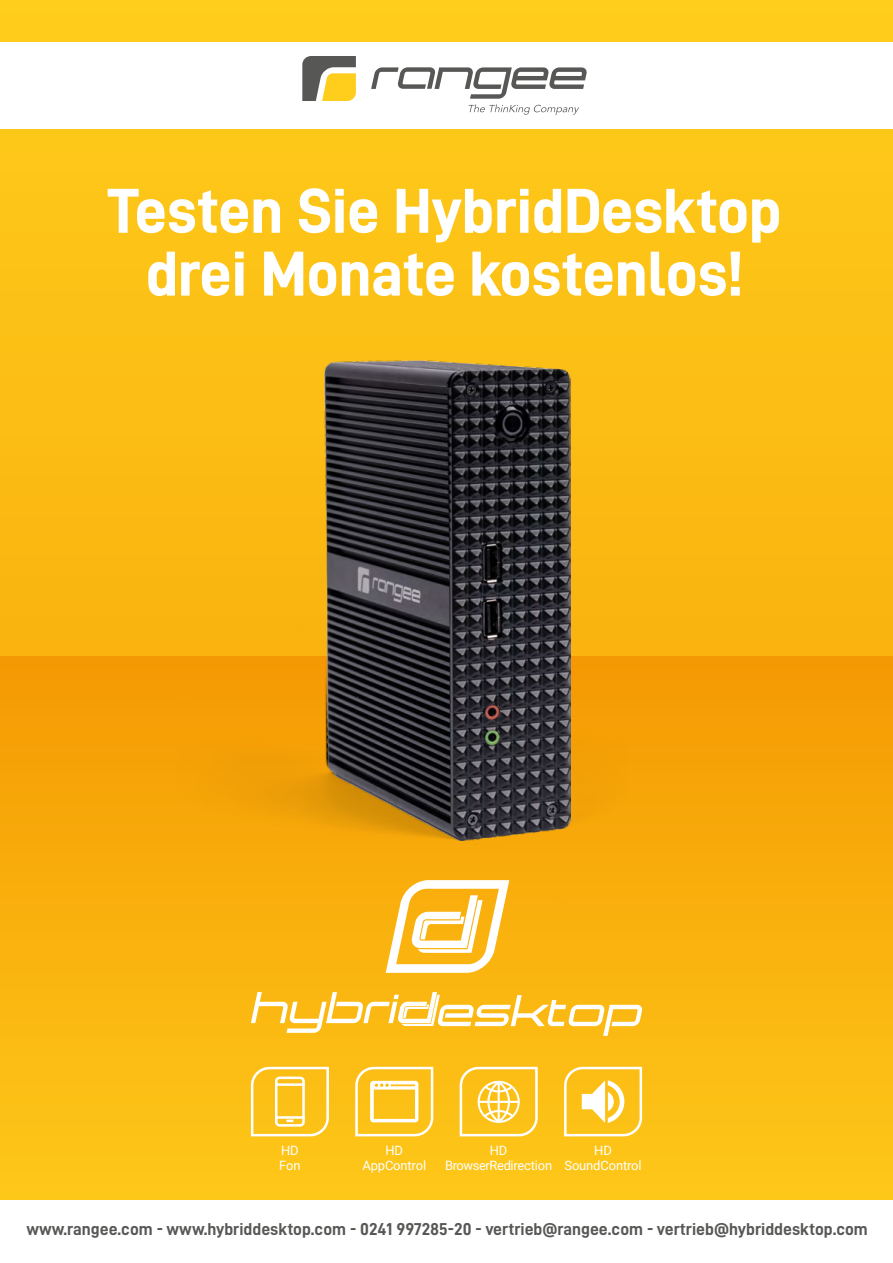
<style>
.page{position:relative;width:893px;height:1263px;background:#fcc116}
.page>*{position:absolute;margin:0;border:0;box-sizing:border-box;transform-origin:0 0}
.t1{font:700 62.85px/62.8px "D DIN PRO Extra";color:#fff;text-align:center}
.t2{font:17.25px "D DIN PRO Bold";color:#575756}
.t3{font:12.9px/15.1px "Roboto";letter-spacing:-.01em;color:#fff;text-align:center}
.t4{font:12.9px/15.1px "Roboto";letter-spacing:-.03em;color:#fff;text-align:center}
</style>
<div class="page">
<svg style="left:0;top:657px;width:893px;height:333px"></svg>
<img style="left:130px;top:627px;width:497px;height:305px">
<img style="left:324px;top:360px;width:246px;height:480px">
<div style="left:0;top:43px;width:893px;height:86px;background:#fff"></div>
<svg style="left:302px;top:56px;width:54px;height:45px;background:#ad9b5e"></svg>
<svg style="left:371px;top:67px;width:216px;height:48px"></svg>
<svg style="left:250px;top:1066px;width:79px;height:71px"></svg>
<svg style="left:564px;top:1066px;width:79px;height:71px"></svg>
<svg style="left:355px;top:1066px;width:79px;height:71px"></svg>
<svg style="left:459px;top:1066px;width:79px;height:71px"></svg>
<svg style="left:386px;top:880px;width:123px;height:93px"></svg>
<svg style="left:251px;top:992px;width:392px;height:44px"></svg>
<div style="left:0;top:1200px;width:893px;height:63px;background:#fff"></div>
<h1 class="t1" style="left:108px;top:178px;width:675px">Testen Sie HybridDesktop drei Monate kostenlos!</h1>
<p class="t3" style="left:279px;top:1143px;width:23px;text-align:left">HD<br>Fon</p>
<p class="t3" style="left:362px;top:1143px;width:65px">HD<br>AppControl</p>
<p class="t4" style="left:445px;top:1143px;width:109px">HD<br>BrowserRedirection</p>
<p class="t3" style="left:564px;top:1143px;width:79px">HD<br>SoundControl</p>
<p class="t2" style="left:27px;top:1219px;width:843px">www.rangee.com - www.hybriddesktop.com - 0241 997285-20 - vertrieb@rangee.com - vertrieb@hybriddesktop.com</p>
</div>
